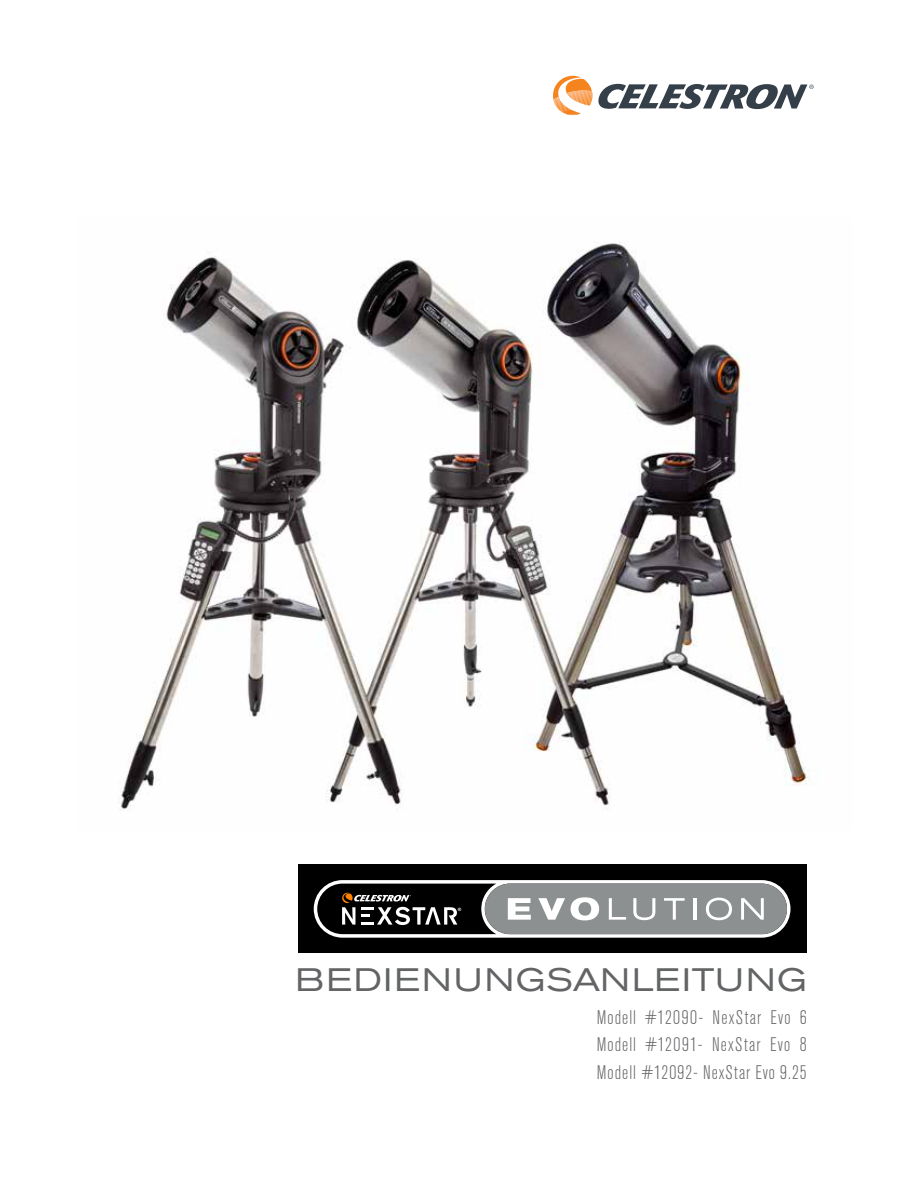
<style>
.page{position:relative;width:918px;height:1188px;background:#fff}
.page>*{position:absolute;margin:0;border:0;box-sizing:border-box;transform-origin:0 0}
.t1{font:expanded 32.25px "Akzidenz Grotesk BE";letter-spacing:.055em;color:#636466}
.t2{font:300 condensed 19.5px/27px "Akzidenz Grotesk BE";letter-spacing:.055em;color:#636466;text-align:justify}
.t3{font:500 condensed 4.5px "Helvetica Neue";color:#fff}
</style>
<div class="page">
<svg style="left:553px;top:76px;width:261px;height:39px"></svg>
<div style="left:298px;top:864px;width:508px;height:89px;background:#000"></div>
<svg style="left:314px;top:880px;width:477px;height:58px"></svg>
<img style="left:119px;top:242px;width:691px;height:568px">
<p class="t3" style="left:458px;top:906px;width:5px">®</p>
<h1 class="t1" style="left:295px;top:961px;width:513px">BEDIENUNGSANLEITUNG</h1>
<p class="t2" style="left:597px;top:1005px;width:212px">Modell #12090- NexStar Evo 6<br>Modell #12091- NexStar Evo 8<br>Modell #12092- NexStar Evo 9.25</p>
</div>
